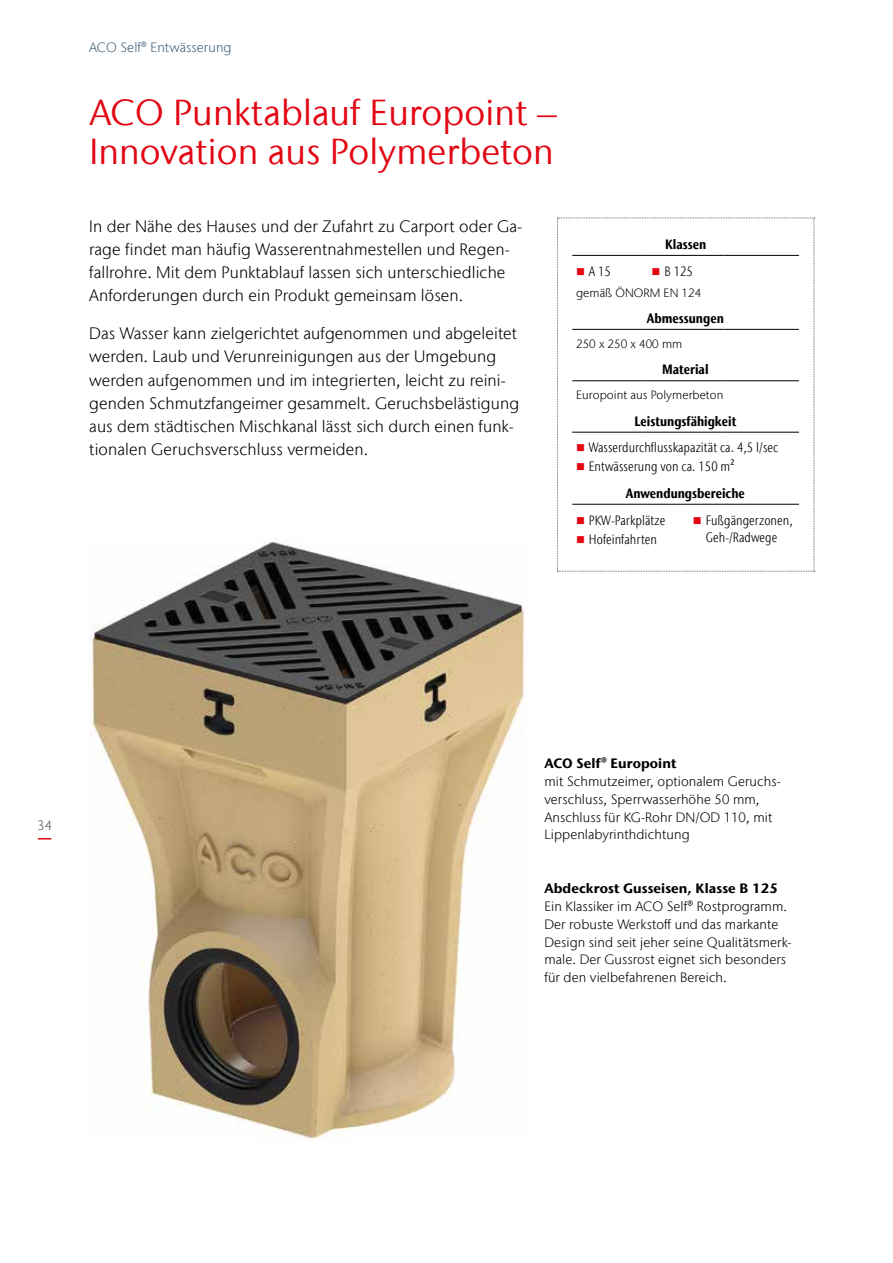
<style>
.page{position:relative;width:893px;height:1263px;background:#fff}
.page>*{position:absolute;margin:0;border:0;box-sizing:border-box;transform-origin:0 0}
.t1{font:36px/39.6px "Stone Sans IIITC Com";letter-spacing:.005em;color:#e30613}
.t2{font:300 16.5px/23.1px "Stone Sans IIITC Com";letter-spacing:.005em;color:#000}
.t3{font:300 13.5px/17.9px "Stone Sans IIITC Com";letter-spacing:.005em;color:#000}
.t4{font:300 condensed 13.5px/26.4px "Stone Sans IIITC Com";letter-spacing:.005em;color:#000}
.t5{font:700 13.5px "Stone Sans IIITC Com";letter-spacing:.005em;color:#000}
.t6{font:700 condensed 13.5px "Stone Sans IIITC Com";color:#000}
.t7{font:300 13.5px "Stone Sans IIITC Com";letter-spacing:.005em;color:#415f77}
.t8{font:300 13.5px "Stone Sans IIITC Com";color:#575756}
.t9{font:300 12px "Stone Sans IIITC Com";letter-spacing:.005em;color:#000}
.s1{color:#e30613}
.s2{font-weight:700}
</style>
<div class="page">
<img style="left:89px;top:542px;width:436px;height:598px">
<svg style="left:557px;top:218px;width:258px;height:354px"></svg>
<hr style="left:572px;top:255px;width:76px;height:1px;background:#000">
<hr style="left:648px;top:255px;width:75px;height:1px;background:#000">
<hr style="left:723px;top:255px;width:76px;height:1px;background:#000">
<hr style="left:572px;top:329px;width:76px;height:1px;background:#000">
<hr style="left:648px;top:329px;width:75px;height:1px;background:#000">
<hr style="left:723px;top:329px;width:76px;height:1px;background:#000">
<hr style="left:572px;top:432px;width:76px;height:1px;background:#000">
<hr style="left:648px;top:432px;width:75px;height:1px;background:#000">
<hr style="left:723px;top:432px;width:76px;height:1px;background:#000">
<hr style="left:572px;top:380px;width:76px;height:1px;background:#000">
<hr style="left:648px;top:380px;width:75px;height:1px;background:#000">
<hr style="left:723px;top:380px;width:76px;height:1px;background:#000">
<hr style="left:572px;top:504px;width:76px;height:1px;background:#000">
<hr style="left:648px;top:504px;width:75px;height:1px;background:#000">
<hr style="left:723px;top:504px;width:76px;height:1px;background:#000">
<svg style="left:38px;top:838px;width:13px;height:1px"></svg>
<p class="t7" style="left:89px;top:38px;width:144px">ACO Self® Entwässerung</p>
<h1 class="t1" style="left:89px;top:92px;width:470px">ACO Punktablauf Europoint –<br>Innovation aus Polymerbeton</h1>
<p class="t2" style="left:89px;top:215px;width:434px">In der Nähe des Hauses und der Zufahrt zu Carport oder Ga&shy;rage findet man häufig Wasserentnahmestellen und Regen&shy;fallrohre. Mit dem Punktablauf lassen sich unterschiedliche Anforderungen durch ein Produkt gemeinsam lösen.</p>
<p class="t2" style="left:89px;top:322px;width:431px">Das Wasser kann zielgerichtet aufgenommen und abgeleitet werden. Laub und Verunreinigungen aus der Umgebung werden aufgenommen und im integrierten, leicht zu reini&shy;genden Schmutzfangeimer gesammelt. Geruchsbelästigung aus dem städtischen Mischkanal lässt sich durch einen funk&shy;tionalen Geruchsverschluss vermeiden.</p>
<p class="t6" style="left:665px;top:235px;width:43px">Klassen</p>
<p class="t4" style="left:576px;top:258px;width:36px"><span class="s1">■</span> A 15</p>
<p class="t4" style="left:652px;top:258px;width:43px"><span class="s1">■</span> B 125</p>
<p class="t9" style="left:576px;top:285px;width:127px">gemäß ÖNORM EN 124</p>
<p class="t6" style="left:647px;top:310px;width:78px">Abmessungen</p>
<p class="t9" style="left:576px;top:336px;width:108px">250 x 250 x 400 mm</p>
<p class="t6" style="left:662px;top:361px;width:48px">Material</p>
<p class="t9" style="left:576px;top:388px;width:149px">Europoint aus Polymerbeton</p>
<p class="t6" style="left:634px;top:412px;width:103px">Leistungsfähigkeit</p>
<p class="t4" style="left:576px;top:434px;width:204px"><span class="s1">■</span> Wasserdurchflusskapazität ca. 4,5 l/sec</p>
<p class="t4" style="left:626px;top:453px;width:120px;text-indent:-50px"><span class="s1">■</span> Entwässerung von ca. 150 m²<br><span class="s2">Anwendungsbereiche</span></p>
<p class="t4" style="left:576px;top:507px;width:91px"><span class="s1">■</span> PKW-Parkplätze</p>
<p class="t4" style="left:576px;top:526px;width:82px"><span class="s1">■</span> Hofeinfahrten</p>
<p class="t4" style="left:693px;top:511px;width:101px;line-height:17px;text-align:center"><span class="s1">■</span> Fußgängerzonen,<br>Geh-/Radwege</p>
<p class="t8" style="left:37px;top:816px;width:16px">34</p>
<p class="t5" style="left:544px;top:754px;width:134px">ACO Self® Europoint</p>
<p class="t3" style="left:544px;top:772px;width:238px">mit Schmutzeimer, optionalem Geruchs&shy;verschluss, Sperrwasserhöhe 50 mm, Anschluss für KG-Rohr DN/OD 110, mit Lippenlabyrinthdichtung</p>
<p class="t5" style="left:544px;top:879px;width:235px">Abdeckrost Gusseisen, Klasse B 125</p>
<p class="t3" style="left:544px;top:897px;width:249px">Ein Klassiker im ACO Self® Rostprogramm.<br>Der robuste Werkstoff und das markante Design sind seit jeher seine Qualitätsmerk&shy;male. Der Gussrost eignet sich besonders für den vielbefahrenen Bereich.</p>
</div>
